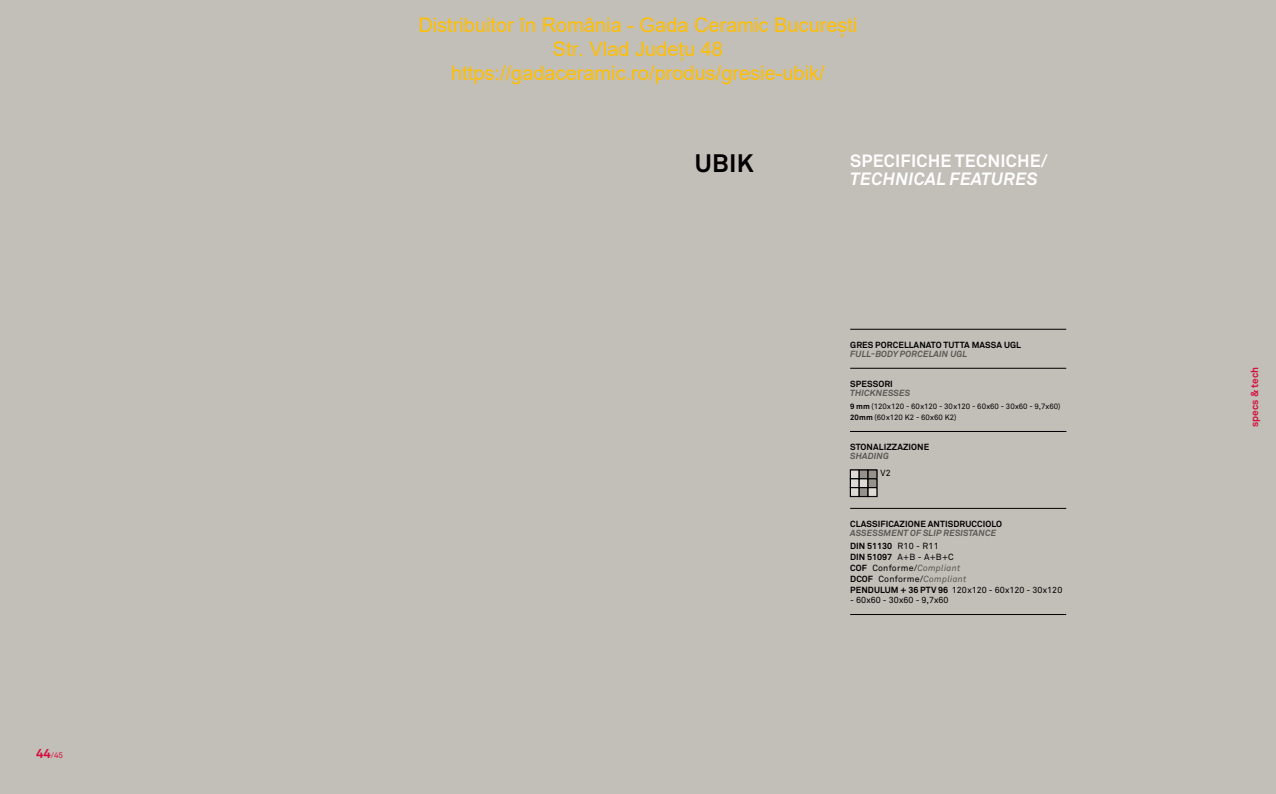
<style>
.page{position:relative;width:1276px;height:794px;background:#c2beb8}
.page>*{position:absolute;margin:0;border:0;box-sizing:border-box;transform-origin:0 0}
.t1{font:700 25px "Akkurat Std";letter-spacing:.01em;color:#000}
.t2{font:20px/24px "Arial";color:#ffbf00;text-align:center}
.t3{font:700 17.6px "Akkurat Std";letter-spacing:.01em;color:#fff}
.t4{font:italic 700 17.6px "Akkurat Std";letter-spacing:.01em;color:#fff}
.t5{font:700 10px "Akkurat Std";color:#d50d3d}
.t6{font:8.8px/11px "Akkurat Std";color:#000}
.t7{font:700 8.8px "Akkurat Std";letter-spacing:.01em;color:#000}
.t8{font:italic 700 8.8px/13.2px "Akkurat Std";letter-spacing:.01em;color:#5a5754}
.t9{font:8px "Akkurat Std";color:#d50d3d}
.t10{font:7.7px/11px "Akkurat Std";color:#000}
.s1{font-weight:700;font-size:13px}
.s2{font-weight:700}
.s3{font-style:normal;color:#000}
.s4{font-weight:400;font-style:normal;color:#000}
.s5{font-style:italic;color:#5a5754}
</style>
<div class="page">
<hr style="left:850px;top:329px;width:216px;height:1px;background:#000">
<hr style="left:850px;top:368px;width:216px;height:1px;background:#000">
<hr style="left:850px;top:431px;width:216px;height:1px;background:#000">
<hr style="left:850px;top:508px;width:216px;height:1px;background:#000">
<hr style="left:850px;top:614px;width:216px;height:1px;background:#000">
<div style="left:850px;top:470px;width:9px;height:9px;background:#dedad6"></div>
<div style="left:850px;top:470px;width:9px;height:9px;border:1px solid #000"></div>
<div style="left:850px;top:478px;width:9px;height:10px;border:1px solid #000"></div>
<div style="left:850px;top:479px;width:9px;height:8px;background:#dedad6"></div>
<div style="left:850px;top:479px;width:9px;height:9px;border:1px solid #000"></div>
<div style="left:850px;top:487px;width:9px;height:10px;border:1px solid #000"></div>
<div style="left:850px;top:488px;width:9px;height:8px;background:#dedad6"></div>
<div style="left:850px;top:487px;width:9px;height:9px;border:1px solid #000"></div>
<div style="left:859px;top:470px;width:9px;height:9px;background:#96918b"></div>
<div style="left:859px;top:470px;width:9px;height:9px;border:1px solid #000"></div>
<div style="left:859px;top:478px;width:9px;height:10px;border:1px solid #000"></div>
<div style="left:859px;top:479px;width:9px;height:8px;background:#dedad6"></div>
<div style="left:859px;top:479px;width:9px;height:9px;border:1px solid #000"></div>
<div style="left:859px;top:487px;width:9px;height:10px;border:1px solid #000"></div>
<div style="left:859px;top:488px;width:9px;height:8px;background:#96918b"></div>
<div style="left:859px;top:487px;width:9px;height:9px;border:1px solid #000"></div>
<div style="left:868px;top:470px;width:9px;height:9px;background:#96918b"></div>
<div style="left:868px;top:470px;width:9px;height:9px;border:1px solid #000"></div>
<div style="left:868px;top:478px;width:9px;height:10px;border:1px solid #000"></div>
<div style="left:868px;top:479px;width:9px;height:8px;background:#96918b"></div>
<div style="left:868px;top:479px;width:9px;height:9px;border:1px solid #000"></div>
<div style="left:868px;top:487px;width:9px;height:10px;border:1px solid #000"></div>
<div style="left:868px;top:488px;width:9px;height:8px;background:#dedad6"></div>
<div style="left:868px;top:487px;width:9px;height:9px;border:1px solid #000"></div>
<p class="t9" style="left:36px;top:750px;width:29px"><span class="s1">44</span>/45</p>
<h2 class="t2" style="left:418px;top:13px;width:441px">Distribuitor în România - Gada Ceramic București<br>Str. Vlad Județu 48 https://gadaceramic.ro/produs/gresie-ubik/</h2>
<h1 class="t1" style="left:695px;top:148px;width:73px">MOOV</h1>
<h1 class="t1" style="left:695px;top:148px;width:60px">UBIK</h1>
<h3 class="t3" style="left:850px;top:150px;width:199px">SPECIFICHE TECNICHE/</h3>
<h3 class="t4" style="left:850px;top:168px;width:189px">TECHNICAL FEATURES</h3>
<p class="t7" style="left:850px;top:339px;width:172px">GRES PORCELLANATO TUTTA MASSA UGL</p>
<p class="t8" style="left:850px;top:347px;width:119px">FULL-BODY PORCELAIN UGL</p>
<p class="t7" style="left:850px;top:378px;width:44px">SPESSORI</p>
<p class="t8" style="left:850px;top:386px;width:61px">THICKNESSES</p>
<p class="t10" style="left:850px;top:401px;width:212px"><span class="s2">9 mm</span> (120x120 - 60x120 - 30x120 - 60x60 - 30x60 - 9,7x60)<br><span class="s2">20mm</span> (60x120 K2 - 60x60 K2)</p>
<p class="t7" style="left:850px;top:441px;width:81px">STONALIZZAZIONE</p>
<p class="t8" style="left:850px;top:449px;width:40px">SHADING</p>
<p class="t6" style="left:880px;top:467px;width:12px">V2</p>
<p class="t7" style="left:850px;top:518px;width:153px">CLASSIFICAZIONE ANTISDRUCCIOLO</p>
<p class="t8" style="left:850px;top:526px;width:148px">ASSESSMENT OF SLIP RESISTANCE<br><span class="s3">DIN 51130</span> <span class="s4">R10 - R11</span></p>
<p class="t6" style="left:850px;top:551px;width:214px"><span class="s2">DIN 51097</span> A+B - A+B+C<br><span class="s2">COF</span> Conforme/<span class="s5">Compliant<br></span><span class="s2">DCOF</span> Conforme/<span class="s5">Compliant<br></span><span class="s2">PENDULUM + 36 PTV 96</span> 120x120 - 60x120 - 30x120</p>
<p class="t6" style="left:850px;top:594px;width:100px">- 60x60 - 30x60 - 9,7x60</p>
<p class="t5" style="left:1248px;top:427px;width:61px;rotate:-90deg">specs &amp; tech</p>
</div>
